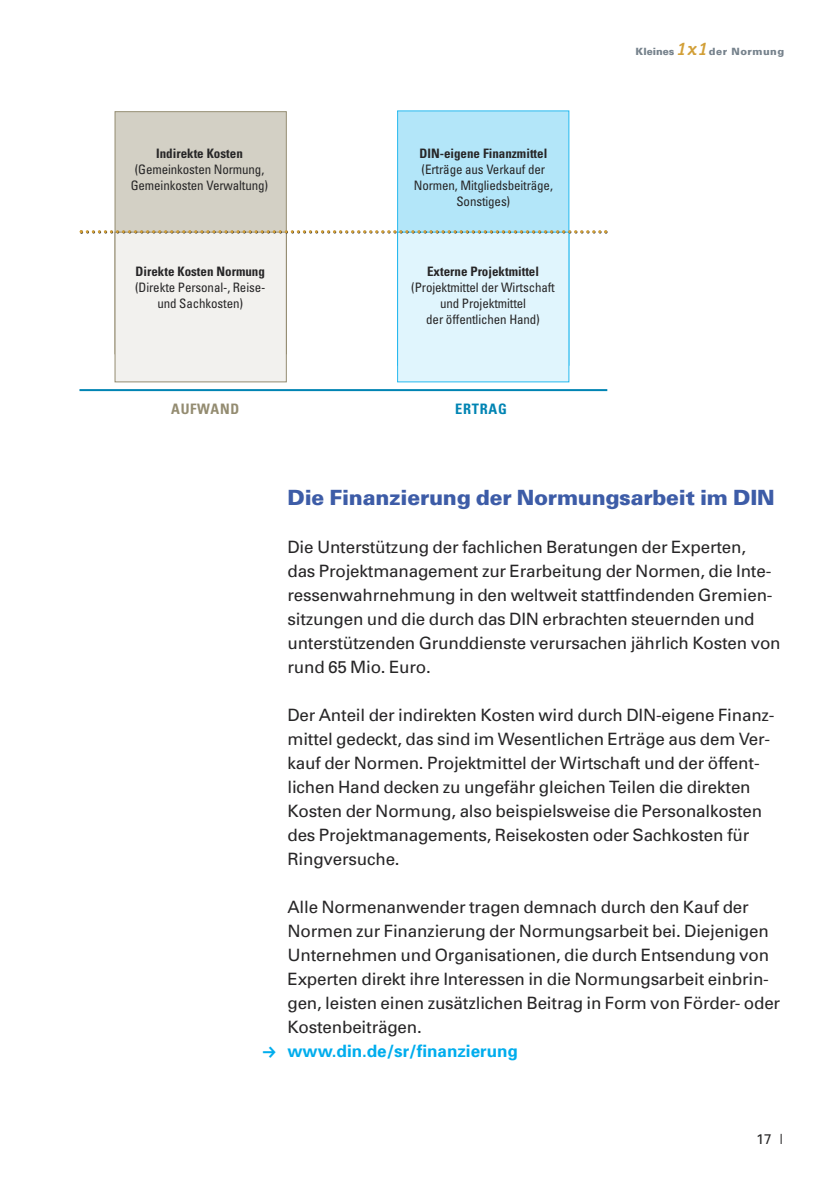
<style>
.page{position:relative;width:840px;height:1191px;background:#fff}
.page>*{position:absolute;margin:0;border:0;box-sizing:border-box;transform-origin:0 0}
.t1{font:900 21px "Univers";letter-spacing:-.01em;color:#3d5ca7}
.t2{font:17px/24px "Univers";letter-spacing:-.01em;color:#272627}
.t3{font:700 17px "Univers";color:#00aded}
.t4{font:700 condensed 14.4px "Univers";letter-spacing:.05em;color:#948c71}
.t5{font:700 condensed 14.4px "Univers";letter-spacing:.05em;color:#0084b3}
.t6{font:14px "Univers";color:#272627}
.t7{font:condensed 13px/16px "Univers";letter-spacing:-.01em;color:#272627;text-align:center}
.t8{font:700 condensed 13px "Univers";color:#272627}
.t9{font:900 10px "Univers";letter-spacing:.05em;color:#76828c}
.s1{font-family:"Officina Serif";font-weight:700;font-style:italic;font-size:18.2px;color:#d29f37}
</style>
<div class="page">
<hr style="left:79px;top:389px;width:528px;height:2px;background:#0084b3">
<div style="left:115px;top:112px;width:171px;height:241px;background:#d3d0c5"></div>
<div style="left:115px;top:232px;width:171px;height:149px;background:#f2f1ee"></div>
<div style="left:115px;top:232px;width:171px;height:150px;border:1px solid #948c71"></div>
<div style="left:397px;top:111px;width:171px;height:254px;background:#b3e6f9"></div>
<div style="left:397px;top:232px;width:171px;height:149px;background:#e0f5fd"></div>
<div style="left:397px;top:232px;width:172px;height:150px;border:1px solid #26b9ef"></div>
<svg style="left:80px;top:230px;width:527px;height:4px"></svg>
<p class="t8" style="left:156px;top:148px;width:88px">Indirekte Kosten</p>
<p class="t7" style="left:131px;top:162px;width:139px">(Gemeinkosten Normung,<br>Gemeinkosten Verwaltung)</p>
<p class="t8" style="left:135px;top:266px;width:131px">Direkte Kosten Normung</p>
<p class="t7" style="left:135px;top:280px;width:132px">(Direkte Personal-, Reise&shy;und Sachkosten)</p>
<p class="t8" style="left:419px;top:148px;width:129px">DIN-eigene Finanzmittel</p>
<p class="t7" style="left:413px;top:162px;width:140px">(Erträge aus Verkauf der<br>Normen, Mitgliedsbeiträge,<br>Sonstiges)</p>
<p class="t8" style="left:427px;top:266px;width:113px">Externe Projektmittel</p>
<p class="t7" style="left:411px;top:280px;width:145px">(Projektmittel der Wirtschaft und Projektmittel<br>der öffentlichen Hand)</p>
<p class="t4" style="left:171px;top:403px;width:70px">AUFWAND</p>
<p class="t5" style="left:455px;top:403px;width:53px">ERTRAG</p>
<p class="t9" style="left:635px;top:48px;width:150px">Kleines <span class="s1">1x1</span>der Normung</p>
<p class="t1" style="left:287px;top:490px;width:488px">Die Finanzierung der Normungsarbeit im DIN</p>
<p class="t2" style="left:287px;top:537px;width:494px">Die Unterstützung der fachlichen Beratungen der Experten,<br>das Projektmanagement zur Erarbeitung der Normen, die Inte - ressenwahrnehmung in den weltweit stattfindenden Gremien - sitzungen und die durch das DIN erbrachten steuernden und unterstützenden Grunddienste verursachen jährlich Kosten von rund 65 Mio. Euro.</p>
<p class="t2" style="left:287px;top:705px;width:488px">Der Anteil der indirekten Kosten wird durch DIN-eigene Finanz - mittel gedeckt, das sind im Wesentlichen Erträge aus dem Ver - kauf der Normen. Projektmittel der Wirtschaft und der öffent - lichen Hand decken zu ungefähr gleichen Teilen die direkten Kosten der Normung, also beispielsweise die Personal kosten des Projektmanagements, Reisekosten oder Sachkosten für Ringversuche.</p>
<p class="t2" style="left:287px;top:897px;width:494px">Alle Normenanwender tragen demnach durch den Kauf der Normen zur Finanzierung der Normungsarbeit bei. Diejenigen Unternehmen und Organisationen, die durch Entsendung von Experten direkt ihre Interessen in die Normungsarbeit einbrin&shy;gen, leisten einen zusätzlichen Beitrag in Form von Förder- oder Kostenbeiträgen.</p>
<p class="t3" style="left:287px;top:1045px;width:232px">www.din.de/sr/finanzierung</p>
<p class="t6" style="left:755px;top:1134px;width:28px">17 |</p>
</div>
